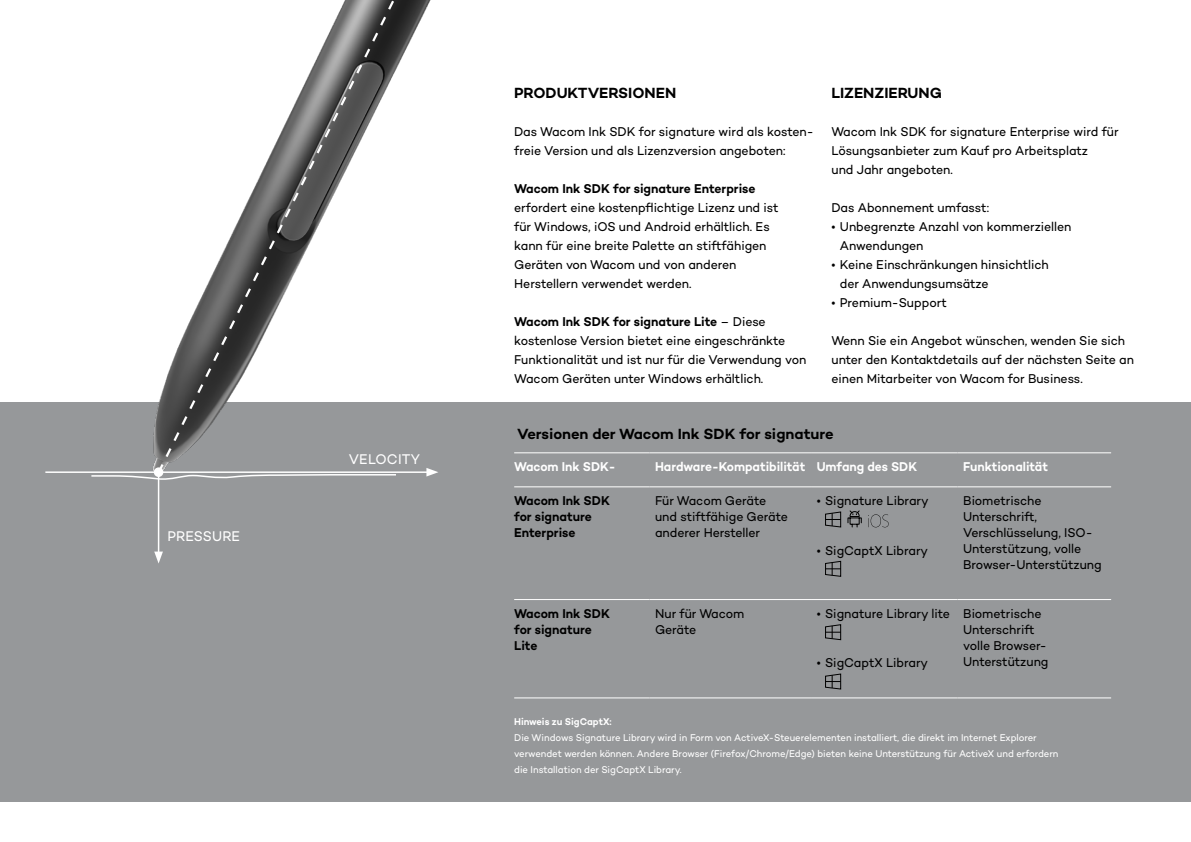
<style>
.page{position:relative;width:1191px;height:842px;background:#fff}
.page>*{position:absolute;margin:0;border:0;box-sizing:border-box;transform-origin:0 0}
.t1{font:600 15px "Campton Wacom";color:#000}
.t2{font:14.3px "Campton Wacom";letter-spacing:.01em;color:#fff;scale:.95 1}
.t3{font:13px/19px "Campton Wacom";letter-spacing:-.005em;color:#000;scale:.95 1}
.t4{font:600 13px/16px "Campton Wacom";color:#000;scale:.95 1}
.t5{font:600 13px "Campton Wacom";color:#fff;scale:.94 1}
.t6{font:10px/16px "Campton Wacom";letter-spacing:-.005em;color:#fff;scale:.95 1}
.t7{font:600 10px "Campton Wacom";color:#fff;scale:.95 1}
.s1{font-weight:600}
</style>
<div class="page">
<div style="left:0;top:402px;width:1191px;height:399px;background:#96989a"></div>
<hr style="left:45px;top:471px;width:384px;height:2px;background:#fff">
<svg style="left:426px;top:468px;width:12px;height:8px"></svg>
<svg style="left:156px;top:0;width:256px;height:472px"></svg>
<hr style="left:158px;top:472px;width:1px;height:82px;background:#fff">
<svg style="left:154px;top:552px;width:9px;height:11px"></svg>
<svg style="left:91px;top:473px;width:305px;height:9px"></svg>
<div style="left:154px;top:467px;width:9px;height:10px;background:#fff;border-radius:50%"></div>
<hr style="left:514px;top:486px;width:135px;height:1px;background:#fff">
<hr style="left:649px;top:486px;width:162px;height:1px;background:#fff">
<hr style="left:811px;top:486px;width:146px;height:1px;background:#fff">
<hr style="left:957px;top:486px;width:154px;height:1px;background:#fff">
<hr style="left:514px;top:599px;width:135px;height:1px;background:#fff">
<hr style="left:649px;top:599px;width:162px;height:1px;background:#fff">
<hr style="left:811px;top:599px;width:146px;height:1px;background:#fff">
<hr style="left:957px;top:599px;width:154px;height:1px;background:#fff">
<hr style="left:514px;top:697px;width:135px;height:1px;background:#fff">
<hr style="left:649px;top:697px;width:162px;height:1px;background:#fff">
<hr style="left:811px;top:697px;width:146px;height:1px;background:#fff">
<hr style="left:957px;top:697px;width:154px;height:1px;background:#fff">
<hr style="left:514px;top:452px;width:135px;height:1px;background:#fff">
<hr style="left:649px;top:452px;width:162px;height:1px;background:#fff">
<hr style="left:811px;top:452px;width:146px;height:1px;background:#fff">
<hr style="left:957px;top:452px;width:154px;height:1px;background:#fff">
<svg style="left:825px;top:511px;width:16px;height:17px"></svg>
<svg style="left:847px;top:510px;width:15px;height:18px"></svg>
<svg style="left:868px;top:514px;width:20px;height:13px"></svg>
<svg style="left:825px;top:560px;width:16px;height:17px"></svg>
<svg style="left:825px;top:624px;width:16px;height:16px"></svg>
<svg style="left:825px;top:673px;width:16px;height:17px"></svg>
<p class="t2" style="left:167px;top:527px;width:78px">PRESSURE</p>
<p class="t2" style="left:349px;top:450px;width:76px">VELOCITY</p>
<p class="t1" style="left:514px;top:84px;width:163px">PRODUKTVERSIONEN</p>
<p class="t3" style="left:514px;top:122px;width:317px">Das Wacom Ink SDK for signature wird als kosten&shy;freie Version und als Lizenzversion angeboten:</p>
<p class="t4" style="left:514px;top:181px;width:255px">Wacom Ink SDK for signature Enterprise</p>
<p class="t3" style="left:514px;top:198px;width:280px">erfordert eine kostenpflichtige Lizenz und ist für Windows, iOS und Android erhältlich. Es kann für eine breite Palette an stiftfähigen Geräten von Wacom und von anderen Herstellern verwendet werden.</p>
<p class="t3" style="left:514px;top:312px;width:309px"><span class="s1">Wacom Ink SDK for signature Lite</span> – Diese kostenlose Version bietet eine eingeschränkte Funktionalität und ist nur für die Verwendung von Wacom Geräten unter Windows erhältlich.</p>
<p class="t1" style="left:831px;top:84px;width:112px">LIZENZIERUNG</p>
<p class="t3" style="left:831px;top:122px;width:304px">Wacom Ink SDK for signature Enterprise wird für<br>Lösungsanbieter zum Kauf pro Arbeitsplatz<br>und Jahr angeboten.</p>
<p class="t3" style="left:831px;top:198px;width:167px">Das Abonnement umfasst:</p>
<p class="t3" style="left:840px;top:217px;width:245px;text-indent:-9px">• Unbegrenzte Anzahl von kommerziellen<br>Anwendungen</p>
<p class="t3" style="left:840px;top:255px;width:221px;text-indent:-9px">• Keine Einschränkungen hinsichtlich der Anwendungsumsätze</p>
<p class="t3" style="left:831px;top:293px;width:123px">• Premium-Support</p>
<p class="t3" style="left:831px;top:331px;width:320px">Wenn Sie ein Angebot wünschen, wenden Sie sich unter den Kontaktdetails auf der nächsten Seite an einen Mitarbeiter von Wacom for Business.</p>
<p class="t1" style="left:517px;top:424px;width:318px">Versionen der Wacom Ink SDK for signature</p>
<p class="t5" style="left:514px;top:459px;width:109px">Wacom Ink SDK-</p>
<p class="t5" style="left:655px;top:459px;width:280px">Hardware-Kompatibilität Umfang des SDK</p>
<p class="t5" style="left:963px;top:459px;width:92px">Funktionalität</p>
<p class="t4" style="left:514px;top:493px;width:102px">Wacom Ink SDK for signature<br>Enterprise</p>
<p class="t3" style="left:655px;top:493px;width:141px;line-height:16px">Für Wacom Geräte und stiftfähige Geräte anderer Hersteller</p>
<p class="t3" style="left:816px;top:491px;width:119px">• Signature Library</p>
<p class="t3" style="left:816px;top:540px;width:119px">• SigCaptX Library</p>
<p class="t3" style="left:963px;top:493px;width:147px;line-height:16px">Biometrische<br>Unterschrift,<br>Verschlüsselung, ISO-<br>Unterstützung, volle<br>Browser-Unterstützung</p>
<p class="t4" style="left:514px;top:605px;width:102px">Wacom Ink SDK for signature<br>Lite</p>
<p class="t3" style="left:655px;top:605px;width:95px;line-height:16px">Nur für Wacom<br>Geräte</p>
<p class="t3" style="left:816px;top:604px;width:142px">• Signature Library lite</p>
<p class="t3" style="left:816px;top:653px;width:119px">• SigCaptX Library</p>
<p class="t3" style="left:963px;top:605px;width:91px;line-height:16px">Biometrische<br>Unterschrift volle Browser-<br>Unterstützung</p>
<p class="t7" style="left:514px;top:716px;width:104px">Hinweis zu SigCaptX:</p>
<p class="t6" style="left:514px;top:730px;width:574px">Die Windows Signature Library wird in Form von ActiveX-Steuerelementen installiert, die direkt im Internet Explorer verwendet werden können. Andere Browser (Firefox/Chrome/Edge) bieten keine Unterstützung für ActiveX und erfordern die Installation der SigCaptX Library.</p>
</div>
